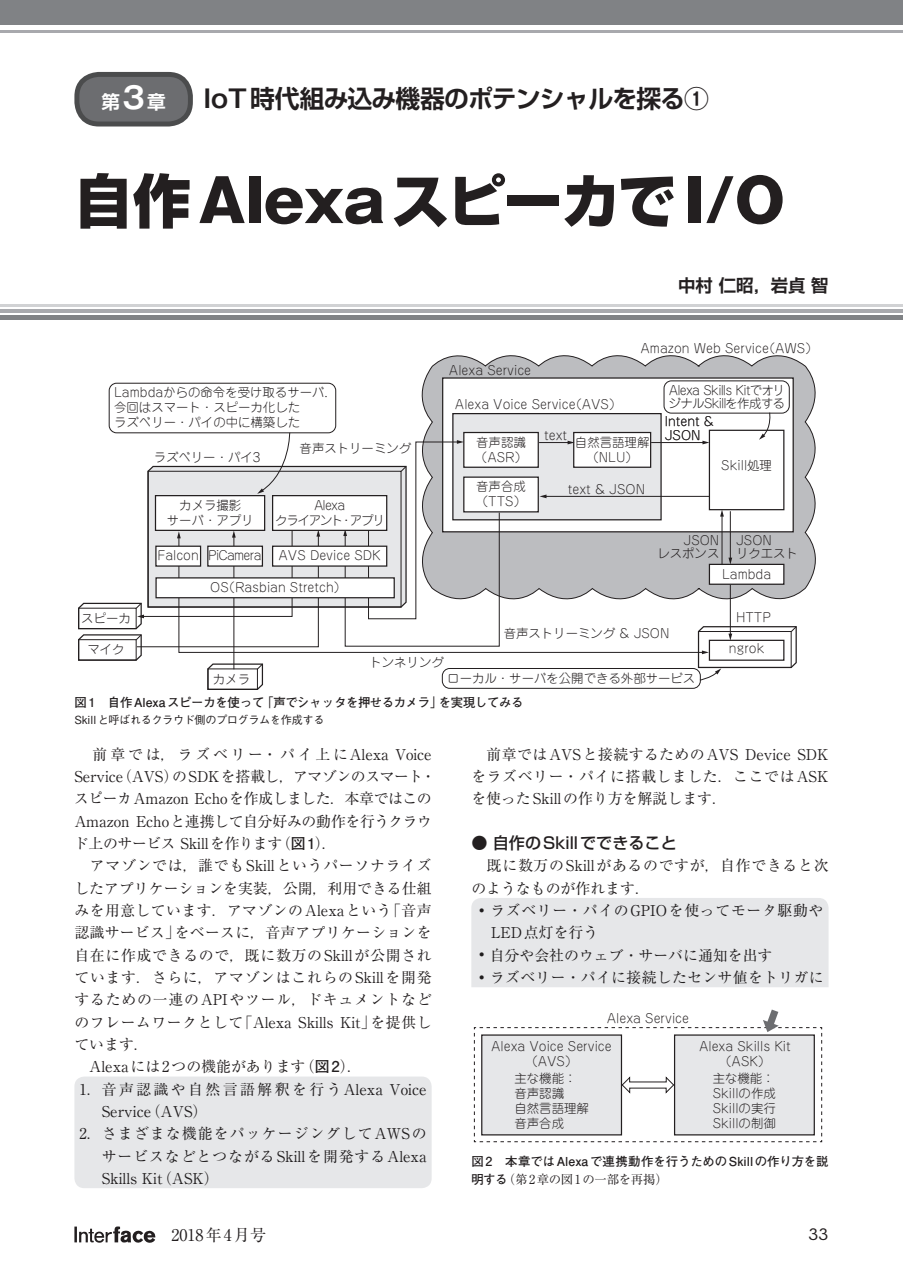
<style>
.page{position:relative;width:903px;height:1275px;background:#fff}
.page>*{position:absolute;margin:0;border:0;box-sizing:border-box;transform-origin:0 0}
.t1{font:800 58.27px "Gothic MB101 Pro";color:#231f20}
.t2{font:700 24.85px "Shin Go Pro De";letter-spacing:-.035em;color:#231f20}
.t3{font:700 18.55px "Shin Go Pro De";color:#fff}
.t4{font:700 17.32px "Shin Go Pro De";color:#231f20}
.t5{font:500 16.1px "Shin Go Pro";color:#231f20}
.t6{font:16.1px "Ryumin Pro";color:#231f20}
.t7{font:15.58px "ITC Avant Garde Std";color:#231f20;scale:1.11 1}
.t8{font:14.88px/22.4px "Ryumin Pro";letter-spacing:.015em;color:#231f20;text-align:justify}
.t9{font:14.88px "Ryumin Pro";letter-spacing:.045em;color:#231f20}
.t10{font:14.88px "Ryumin Pro";letter-spacing:-.015em;color:#231f20}
.t11{font:14.88px "Ryumin Pro";letter-spacing:.05em;color:#231f20}
.t12{font:14.88px "Ryumin Pro";letter-spacing:-.01em;color:#231f20}
.t13{font:14.88px "Ryumin Pro";letter-spacing:.035em;color:#231f20}
.t14{font:14.88px "Ryumin Pro";letter-spacing:.17em;color:#231f20}
.t15{font:14.88px "Ryumin Pro";letter-spacing:.165em;color:#231f20}
.t16{font:14.88px "Ryumin Pro";letter-spacing:.065em;color:#231f20}
.t17{font:14.88px "Ryumin Pro";letter-spacing:.075em;color:#231f20}
.t18{font:14.88px "Ryumin Pro";letter-spacing:-.02em;color:#231f20}
.t19{font:300 12.42px/15px "Jun 101 Pro";color:#231f20}
.t20{font:700 12.42px "Futo Go B101 Pro";letter-spacing:-.035em;color:#231f20}
.t21{font:700 12.42px "Futo Go B101 Pro";letter-spacing:-.01em;color:#231f20}
.t22{font:300 12.42px/12.4px "Jun 101 Pro";letter-spacing:-.06em;color:#231f20}
.t23{font:12.42px "Ryumin Pro";color:#231f20}
.t24{font:300 12.42px/14.9px "Jun 101 Pro";letter-spacing:-.08em;color:#231f20;text-align:center}
.t25{font:300 12.42px "Jun 101 Pro";letter-spacing:-.045em;color:#231f20}
.t26{font:500 11.2px "Gothic BBB Pro";letter-spacing:-.035em;color:#231f20}
.s1{font-family:"Gothic MB101 Pro De";font-size:29.75px}
.s2{font-family:"Gothic MB101 Pro De"}
.s3{font-family:"Shin Go Pro"}
.s4{font-family:"Futo Go B101 Pro";font-weight:700}
.s5{font-size:25.38px}
</style>
<div class="page">
<svg style="left:74px;top:1226px;width:81px;height:17px"></svg>
<div style="left:0;top:0;width:903px;height:25px;background:#808285"></div>
<hr style="left:0;top:30px;width:903px;height:2px;background:#a8a9ad">
<hr style="left:0;top:309px;width:903px;height:4px;background:#a8a9ad">
<div style="left:0;top:315px;width:903px;height:5px;background:#808285"></div>
<hr style="left:0;top:304px;width:903px;height:2px;background:#d1d2d4">
<div style="left:74px;top:1076px;width:358px;height:112px;background:#e6e7e9;border-radius:10px"></div>
<div style="left:471px;top:898px;width:357px;height:89px;background:#e6e7e9"></div>
<svg style="left:421px;top:355px;width:395px;height:257px"></svg>
<svg style="left:500px;top:536px;width:204px;height:117px"></svg>
<div style="left:443px;top:378px;width:350px;height:154px;background:#fff"></div>
<div style="left:442px;top:377px;width:352px;height:155px;border:1px solid #231f20"></div>
<div style="left:453px;top:414px;width:208px;height:106px;background:#e6e7e9"></div>
<div style="left:452px;top:413px;width:210px;height:107px;border:1px solid #231f20"></div>
<div style="left:464px;top:432px;width:74px;height:35px;background:#fff"></div>
<div style="left:463px;top:432px;width:76px;height:36px;border:1px solid #231f20"></div>
<div style="left:464px;top:477px;width:74px;height:35px;background:#fff"></div>
<div style="left:463px;top:476px;width:76px;height:36px;border:1px solid #231f20"></div>
<div style="left:574px;top:432px;width:77px;height:35px;background:#fff"></div>
<div style="left:573px;top:432px;width:78px;height:36px;border:1px solid #231f20"></div>
<div style="left:709px;top:430px;width:75px;height:80px;border:1px solid #231f20"></div>
<div style="left:709px;top:564px;width:75px;height:20px;background:#fff"></div>
<div style="left:709px;top:564px;width:75px;height:21px;border:1px solid #231f20"></div>
<hr style="left:539px;top:442px;width:30px;height:1px;background:#231f20">
<svg style="left:567px;top:441px;width:7px;height:3px"></svg>
<hr style="left:651px;top:442px;width:53px;height:1px;background:#231f20">
<hr style="left:545px;top:496px;width:164px;height:1px;background:#231f20">
<svg style="left:539px;top:494px;width:7px;height:4px"></svg>
<svg style="left:663px;top:413px;width:52px;height:35px"></svg>
<hr style="left:722px;top:515px;width:1px;height:50px;background:#231f20">
<svg style="left:720px;top:510px;width:4px;height:7px"></svg>
<hr style="left:730px;top:511px;width:1px;height:48px;background:#231f20">
<svg style="left:728px;top:558px;width:4px;height:7px"></svg>
<hr style="left:730px;top:585px;width:1px;height:50px;background:#231f20">
<div style="left:664px;top:381px;width:125px;height:32px;border:1px solid #231f20;border-radius:7px"></div>
<svg style="left:759px;top:412px;width:13px;height:28px"></svg>
<svg style="left:78px;top:431px;width:422px;height:259px"></svg>
<div style="left:109px;top:383px;width:227px;height:50px;border:1px solid #231f20;border-radius:7px"></div>
<div style="left:442px;top:669px;width:258px;height:19px;background:#fff;border-radius:7px"></div>
<div style="left:442px;top:668px;width:259px;height:21px;border:1px solid #231f20;border-radius:7px"></div>
<svg style="left:697px;top:625px;width:100px;height:56px"></svg>
<svg style="left:474px;top:1009px;width:348px;height:133px"></svg>
<div style="left:77px;top:74px;width:113px;height:50px;background:#6c6d70;border-radius:22px"></div>
<div style="left:74px;top:72px;width:119px;height:54px;border:5px solid #4b4c4d;border-radius:22px"></div>
<h3 class="t3" style="left:101px;top:87px;width:66px">第<span class="s1">3</span>章</h3>
<h2 class="t2" style="left:203px;top:78px;width:507px"><span class="s2">IoT</span> 時代組み込み機器のポテンシャルを探る<span class="s2">①</span></h2>
<h1 class="t1" style="left:74px;top:152px;width:712px"><span class="s3">自作</span>Alexa<span class="s3">スピーカで</span>I/O</h1>
<h3 class="t4" style="left:678px;top:271px;width:152px">中村 仁昭，岩貞 智</h3>
<p class="t19" style="left:114px;top:384px;width:224px">Lambdaからの命令を受け取るサーバ．今回はスマート・スピーカ化した<br>ラズベリー・パイの中に構築した</p>
<p class="t19" style="left:154px;top:448px;width:109px">ラズベリー・パイ3</p>
<p class="t19" style="left:167px;top:496px;width:88px;text-align:center">カメラ撮影<br>サーバ・アプリ</p>
<p class="t19" style="left:300px;top:440px;width:113px">音声ストリーミング</p>
<p class="t24" style="left:275px;top:496px;width:111px">Alexa<br>クライアント・アプリ</p>
<p class="t19" style="left:279px;top:546px;width:104px">AVS Device SDK</p>
<p class="t19" style="left:210px;top:578px;width:137px">OS（Rasbian Stretch）</p>
<p class="t25" style="left:158px;top:546px;width:106px">Falcon PiCamera</p>
<p class="t19" style="left:449px;top:362px;width:84px">Alexa Service</p>
<p class="t19" style="left:455px;top:395px;width:168px">Alexa Voice Service（AVS）</p>
<p class="t19" style="left:640px;top:339px;width:179px">Amazon Web Service（AWS）</p>
<p class="t22" style="left:668px;top:383px;width:118px">Alexa Skills KitでオリジナルSkillを作成する</p>
<p class="t19" style="left:475px;top:433px;width:54px">音声認識（ASR）</p>
<p class="t19" style="left:476px;top:478px;width:52px">音声合成（TTS）</p>
<p class="t19" style="left:544px;top:426px;width:24px">text</p>
<p class="t19" style="left:575px;top:433px;width:76px;text-align:center">自然言語理解（NLU）</p>
<p class="t19" style="left:568px;top:480px;width:79px">text &amp; JSON</p>
<p class="t19" style="left:665px;top:412px;width:51px">Intent &amp;<br>JSON</p>
<p class="t19" style="left:721px;top:456px;width:52px">Skill処理</p>
<p class="t19" style="left:657px;top:533px;width:64px;line-height:12.4px;text-align:right">JSON<br>レスポンス</p>
<p class="t19" style="left:736px;top:533px;width:64px;line-height:12.4px">JSON<br>リクエスト</p>
<p class="t19" style="left:722px;top:565px;width:51px">Lambda</p>
<p class="t19" style="left:81px;top:609px;width:51px">スピーカ</p>
<p class="t19" style="left:88px;top:641px;width:39px">マイク</p>
<p class="t19" style="left:369px;top:653px;width:76px">トンネリング</p>
<p class="t19" style="left:504px;top:624px;width:167px">音声ストリーミング &amp; JSON</p>
<p class="t19" style="left:447px;top:669px;width:250px">ローカル・サーバを公開できる外部サービス</p>
<p class="t20" style="left:74px;top:692px;width:450px">図 1　自作Alexa スピーカを使って「声でシャッタを押せるカメラ」を実現してみる</p>
<p class="t26" style="left:74px;top:711px;width:252px">Skill と呼ばれるクラウド側のプログラムを作成する</p>
<p class="t19" style="left:213px;top:670px;width:39px">カメラ</p>
<p class="t19" style="left:736px;top:608px;width:36px">HTTP</p>
<p class="t19" style="left:729px;top:639px;width:37px">ngrok</p>
<p class="t14" style="left:74px;top:742px;width:359px">　前章では，ラズベリー・パイ上にAlexa Voice</p>
<p class="t12" style="left:74px;top:765px;width:363px">Service（AVS）のSDKを搭載し，アマゾンのスマート・</p>
<p class="t10" style="left:74px;top:787px;width:359px">スピーカAmazon Echoを作成しました．本章ではこの</p>
<p class="t10" style="left:74px;top:809px;width:359px">Amazon Echoと連携して自分好みの動作を行うクラウ</p>
<p class="t18" style="left:74px;top:832px;width:264px">ド上のサービス Skillを作ります（<span class="s4">図1</span>）．</p>
<p class="t9" style="left:74px;top:854px;width:359px">　アマゾンでは，誰でもSkillというパーソナライズ</p>
<p class="t8" style="left:74px;top:876px;width:359px">したアプリケーションを実装，公開，利用できる仕組</p>
<p class="t8" style="left:74px;top:898px;width:359px">みを用意しています．アマゾンのAlexaという「音声</p>
<p class="t8" style="left:74px;top:920px;width:359px">認識サービス」をベースに，音声アプリケーションを</p>
<p class="t9" style="left:74px;top:943px;width:359px">自在に作成できるので，既に数万のSkillが公開され</p>
<p class="t11" style="left:74px;top:966px;width:359px">ています．さらに，アマゾンはこれらのSkillを開発</p>
<p class="t11" style="left:74px;top:988px;width:359px">するための一連のAPIやツール，ドキュメントなど</p>
<p class="t13" style="left:74px;top:1010px;width:359px">のフレームワークとして「Alexa Skills Kit」を提供し</p>
<p class="t8" style="left:74px;top:1032px;width:76px">ています．</p>
<p class="t8" style="left:74px;top:1054px;width:289px">　Alexaには2つの機能があります（<span class="s4">図2</span>）．</p>
<p class="t15" style="left:79px;top:1077px;width:349px">1．音声認識や自然言語解釈を行うAlexa Voice</p>
<p class="t8" style="left:102px;top:1099px;width:107px">Service（AVS）</p>
<p class="t17" style="left:79px;top:1122px;width:349px">2．さまざまな機能をパッケージングしてAWSの</p>
<p class="t16" style="left:102px;top:1144px;width:326px">サービスなどとつながるSkillを開発するAlexa</p>
<p class="t8" style="left:102px;top:1166px;width:119px">Skills Kit（ASK）</p>
<p class="t8" style="left:471px;top:742px;width:359px">　前章ではAVSと接続するためのAVS Device SDKをラズベリー・パイに搭載しました．ここではASKを使ったSkillの作り方を解説します．</p>
<p class="t5" style="left:471px;top:829px;width:207px">● 自作のSkillでできること</p>
<p class="t9" style="left:471px;top:854px;width:359px">　既に数万のSkillがあるのですが，自作できると次</p>
<p class="t8" style="left:471px;top:876px;width:180px">のようなものが作れます．</p>
<p class="t9" style="left:470px;top:899px;width:355px"><span class="s5">・</span>ラズベリー・パイのGPIOを使ってモータ駆動や</p>
<p class="t8" style="left:491px;top:920px;width:109px">LED点灯を行う</p>
<p class="t8" style="left:470px;top:943px;width:304px"><span class="s5">・</span>自分や会社のウェブ・サーバに通知を出す</p>
<p class="t8" style="left:470px;top:965px;width:355px"><span class="s5">・</span>ラズベリー・パイに接続したセンサ値をトリガに</p>
<p class="t19" style="left:607px;top:1009px;width:84px">Alexa Service</p>
<p class="t19" style="left:699px;top:1037px;width:93px;text-align:center">Alexa Skills Kit（ASK）</p>
<p class="t19" style="left:713px;top:1069px;width:65px;text-align:justify">主な機能：Skillの作成Skillの実行Skillの制御</p>
<p class="t21" style="left:471px;top:1151px;width:359px">図2　本章ではAlexaで連携動作を行うためのSkillの作り方を説</p>
<p class="t23" style="left:471px;top:1170px;width:198px"><span class="s4">明する</span>（第2章の図1の一部を再掲）</p>
<p class="t19" style="left:491px;top:1037px;width:122px;text-align:center">Alexa Voice Service（AVS）</p>
<p class="t19" style="left:514px;top:1069px;width:76px">主な機能：音声認識<br>自然言語理解音声合成</p>
<p class="t6" style="left:155px;top:1222px;width:112px">　2018年4月号</p>
<p class="t7" style="left:808px;top:1225px;width:20px">33</p>
</div>
